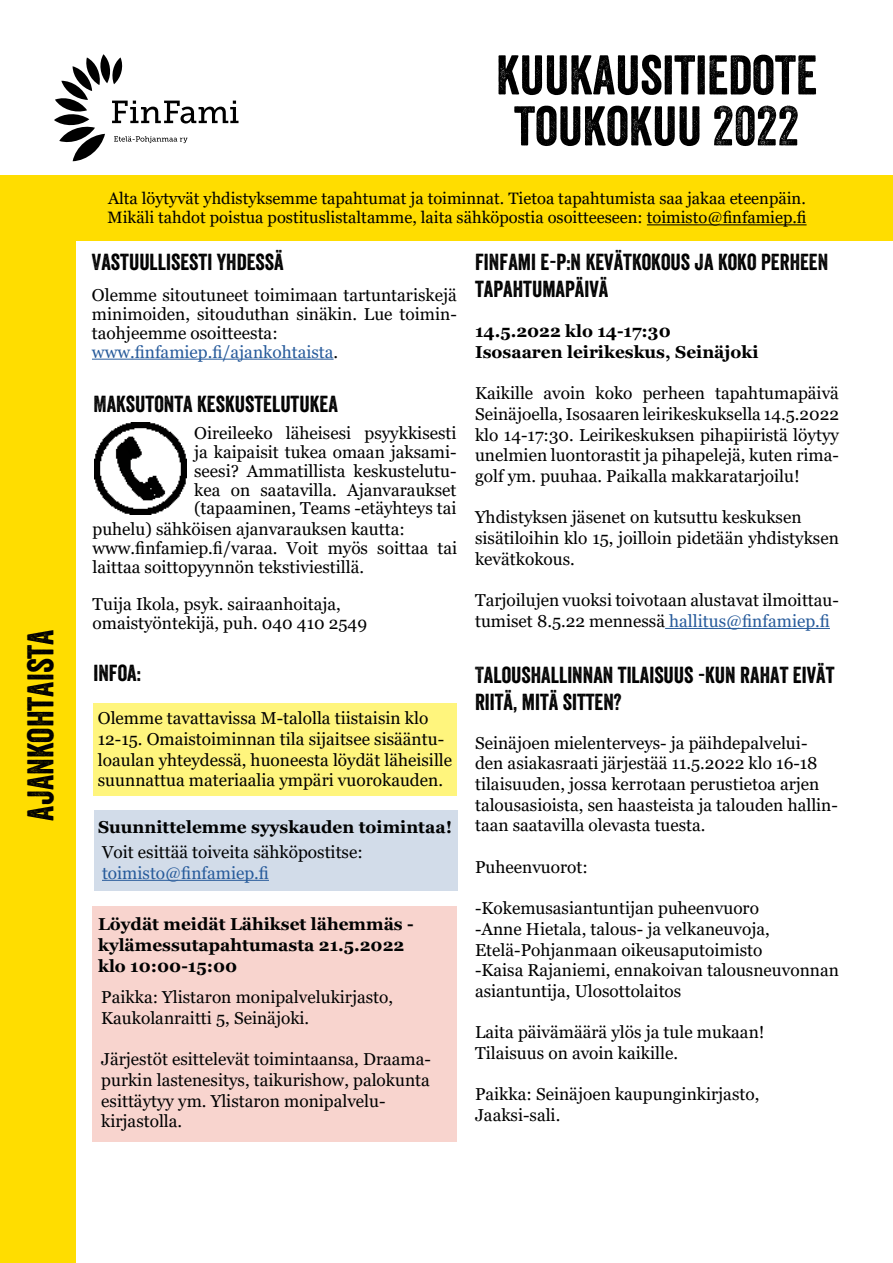
<style>
.page{position:relative;width:893px;height:1263px;background:#fff}
.page>*{position:absolute;margin:0;border:0;box-sizing:border-box;transform-origin:0 0}
.t1{font:54px/51px "Veneer W01";color:#000;text-align:center}
.t2{font:36px "Veneer W01";color:#000}
.t3{font:22.5px/27px "Veneer W01";color:#000}
.t4{font:17.25px/20.7px "Georgia";color:#000}
.t5{font:17.25px/20.7px "Georgia";color:#010202}
.t6{font:700 17.25px/20.7px "Georgia";color:#010202}
.t7{font:700 17.25px/20.7px "Georgia";color:#000}
.t8{font:17.25px "Georgia";color:#275b9b}
.t9{font:16.5px/19.8px "Georgia";color:#000}
.s1{color:#275b9b}
</style>
<div class="page">
<div style="left:0;top:176px;width:893px;height:65px;background:#fd0"></div>
<hr style="left:647px;top:224px;width:160px;height:1px;background:#000">
<svg style="left:54px;top:54px;width:185px;height:107px"></svg>
<div style="left:0;top:176px;width:75px;height:1087px;background:#fd0"></div>
<hr style="left:92px;top:359px;width:242px;height:1px;background:#275b9b">
<img style="left:94px;top:422px;width:92px;height:93px">
<hr style="left:665px;top:628px;width:165px;height:1px;background:#275b9b">
<div style="left:93px;top:703px;width:364px;height:93px;background:#fff57d"></div>
<div style="left:94px;top:810px;width:363px;height:80px;background:#d2dce9"></div>
<hr style="left:102px;top:880px;width:167px;height:1px;background:#275b9b">
<div style="left:93px;top:906px;width:364px;height:236px;background:#f8d4ce"></div>
<h2 class="t2" style="left:19px;top:820px;width:193px;rotate:-90deg">AJANKOHTAISTA</h2>
<h1 class="t1" style="left:496px;top:49px;width:322px">KUUKAUSITIEDOTE<br>TOUKOKUU 2022</h1>
<p class="t9" style="left:107px;top:188px;width:701px">Alta löytyvät yhdistyksemme tapahtumat ja toiminnat. Tietoa tapahtumista saa jakaa eteenpäin.<br>Mikäli tahdot poistua postituslistaltamme, laita sähköpostia osoitteeseen: toimisto@finfamiep.fi</p>
<h3 class="t3" style="left:92px;top:248px;width:193px">VASTUULLISESTI YHDESSÄ</h3>
<p class="t4" style="left:92px;top:286px;width:366px;line-height:18.8px">Olemme sitoutuneet toimimaan tartuntariskejä minimoiden, sitouduthan sinäkin. Lue toimin&shy;taohjeemme osoitteesta: <span class="s1">www.finfamiep.fi/ajankohtaista</span>.</p>
<h3 class="t3" style="left:93px;top:390px;width:246px">MAKSUTONTA KESKUSTELUTUKEA</h3>
<p class="t4" style="left:194px;top:424px;width:264px;line-height:18.8px;text-align:justify">Oireileeko läheisesi psyykkisesti ja kaipaisit tukea omaan jaksami&shy;seesi? Ammatillista keskustelutu&shy;kea on saatavilla. Ajanvaraukset (tapaaminen, Teams -etäyhteys tai</p>
<p class="t4" style="left:93px;top:520px;width:366px;line-height:18.8px">puhelu) sähköisen ajanvarauksen kautta: www.finfamiep.fi/varaa. Voit myös soittaa tai laittaa soittopyynnön tekstiviestillä.</p>
<p class="t4" style="left:93px;top:595px;width:276px;line-height:18.8px">Tuija Ikola, psyk. sairaanhoitaja, omaistyöntekijä, puh. 040 410 2549</p>
<h3 class="t3" style="left:93px;top:660px;width:49px">INFOA:</h3>
<p class="t4" style="left:98px;top:708px;width:356px">Olemme tavattavissa M-talolla tiistaisin klo 12-15. Omaistoiminnan tila sijaitsee sisääntu&shy;loaulan yhteydessä, huoneesta löydät läheisille suunnattua materiaalia ympäri vuorokauden.</p>
<p class="t6" style="left:98px;top:816px;width:356px">Suunnittelemme syyskauden toimintaa!</p>
<p class="t5" style="left:102px;top:842px;width:262px">Voit esittää toiveita sähköpostitse:</p>
<p class="t8" style="left:102px;top:862px;width:168px">toimisto@finfamiep.fi</p>
<p class="t6" style="left:98px;top:914px;width:317px">Löydät meidät Lähikset lähemmäs - kylämessutapahtumasta 21.5.2022 klo 10:00-15:00</p>
<p class="t5" style="left:101px;top:987px;width:293px">Paikka: Ylistaron monipalvelukirjasto,<br>Kaukolanraitti 5, Seinäjoki.</p>
<p class="t5" style="left:101px;top:1049px;width:331px">Järjestöt esittelevät toimintaansa, Draama&shy;purkin lastenesitys, taikurishow, palokunta esittäytyy ym. Ylistaron monipalvelu&shy;kirjastolla.</p>
<h3 class="t3" style="left:475px;top:248px;width:355px">FINFAMI E-P:N KEVÄTKOKOUS JA KOKO PERHEEN<br>TAPAHTUMAPÄIVÄ</h3>
<p class="t7" style="left:475px;top:321px;width:285px">14.5.2022 klo 14-17:30<br>Isosaaren leirikeskus, Seinäjoki</p>
<p class="t4" style="left:475px;top:383px;width:365px;text-align:justify">Kaikille avoin koko perheen tapahtumapäivä Seinäjoella, Isosaaren leirikeskuksella 14.5.2022 klo 14-17:30. Leirikeskuksen pihapiiristä löytyy unelmien luontorastit ja pihapelejä, kuten rima&shy;golf ym. puuhaa. Paikalla makkaratarjoilu!</p>
<p class="t4" style="left:475px;top:507px;width:365px">Yhdistyksen jäsenet on kutsuttu keskuksen sisätiloihin klo 15, joilloin pidetään yhdistyksen kevätkokous.</p>
<p class="t4" style="left:475px;top:590px;width:365px">Tarjoilujen vuoksi toivotaan alustavat ilmoittau&shy;tumiset 8.5.22 mennessä <span class="s1">hallitus@finfamiep.fi</span></p>
<h3 class="t3" style="left:475px;top:661px;width:361px">TALOUSHALLINNAN TILAISUUS -KUN RAHAT EIVÄT<br>RIITÄ, MITÄ SITTEN?</h3>
<p class="t4" style="left:475px;top:732px;width:364px">Seinäjoen mielenterveys- ja päihdepalvelui&shy;den asiakasraati järjestää 11.5.2022 klo 16-18 tilaisuuden, jossa kerrotaan perustietoa arjen talousasioista, sen haasteista ja talouden hallin&shy;taan saatavilla olevasta tuesta.</p>
<p class="t4" style="left:475px;top:857px;width:114px">Puheenvuorot:</p>
<p class="t4" style="left:475px;top:898px;width:365px">-Kokemusasiantuntijan puheenvuoro<br>-Anne Hietala, talous- ja velkaneuvoja, Etelä-Pohjanmaan oikeusaputoimisto<br>-Kaisa Rajaniemi, ennakoivan talousneuvonnan asiantuntija, Ulosottolaitos</p>
<p class="t4" style="left:475px;top:1022px;width:291px">Laita päivämäärä ylös ja tule mukaan!<br>Tilaisuus on avoin kaikille.</p>
<p class="t4" style="left:475px;top:1084px;width:286px">Paikka: Seinäjoen kaupunginkirjasto,<br>Jaaksi-sali.</p>
</div>
